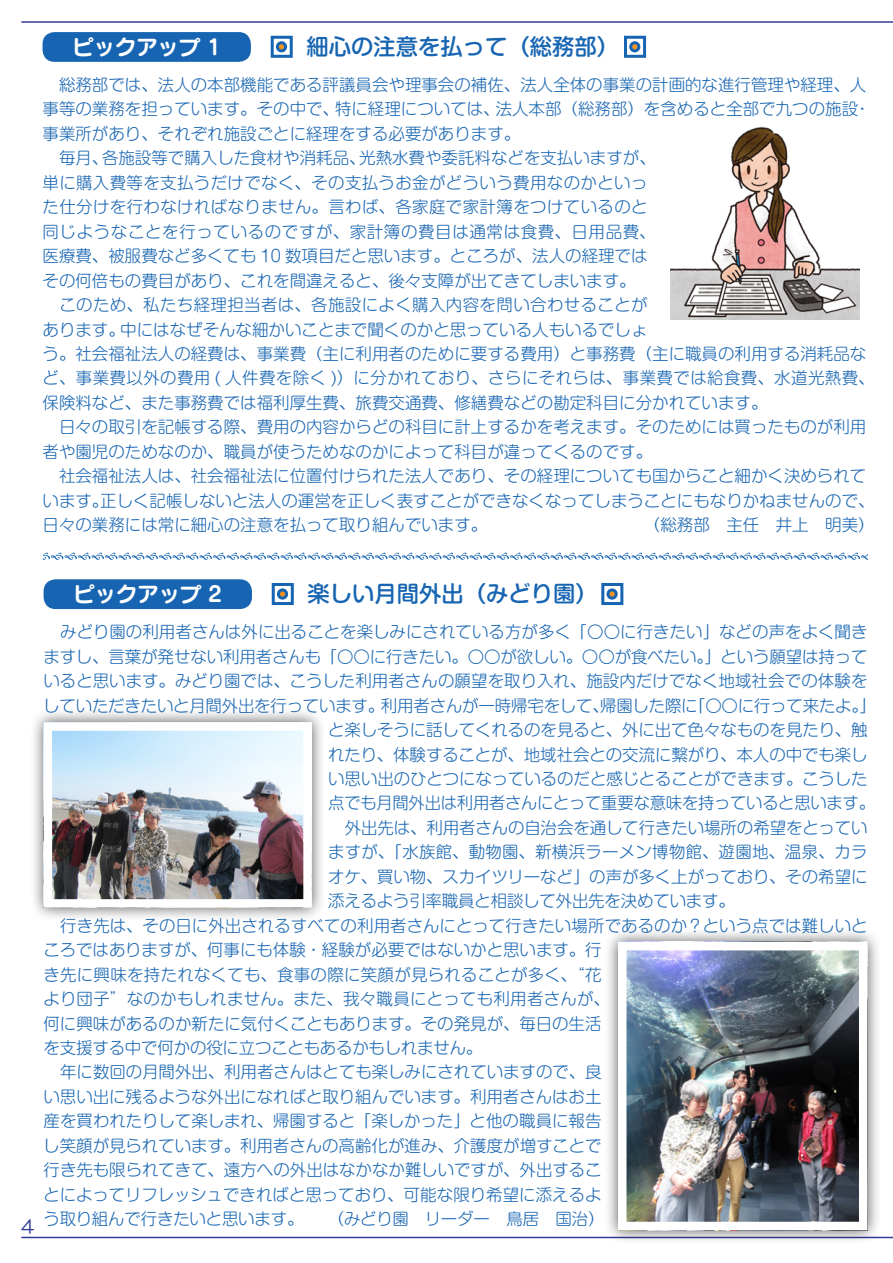
<style>
.page{position:relative;width:893px;height:1263px;background:#fff}
.page>*{position:absolute;margin:0;border:0;box-sizing:border-box;transform-origin:0 0}
.小見出し{font:500 22.35px "Shin M Go Pro";color:#1765b2}
.t1{font:21.3px "Seurat Pro B";color:#fff}
.t2{font:18px "HG Maru Gothic MPRO";color:#303c98}
.本文{font:300 16.5px/24.5px "Shin M Go Pro";color:#1765b2}
.本文-2{font:300 16.5px/24.5px "Shin M Go Pro";letter-spacing:.02em;color:#1765b2}
</style>
<div class="page">
<hr style="left:21px;top:1237px;width:872px;height:1px;background:#303c98">
<hr style="left:21px;top:21px;width:872px;height:2px;background:#303c98">
<div style="left:43px;top:32px;width:208px;height:30px;background:#1765b2;border-radius:12px"></div>
<div style="left:44px;top:579px;width:208px;height:30px;background:#1765b2;border-radius:12px"></div>
<svg style="left:44px;top:553px;width:823px;height:7px"></svg>
<svg style="left:275px;top:42px;width:12px;height:11px"></svg>
<div style="left:271px;top:36px;width:22px;height:22px;border:3px solid #1765b2"></div>
<div style="left:277px;top:43px;width:9px;height:8px;background:#f7931d;border-radius:50%"></div>
<div style="left:276px;top:41px;width:11px;height:11px;border:3px solid #1765b2;border-radius:50%"></div>
<div style="left:272px;top:583px;width:22px;height:22px;border:3px solid #1765b2"></div>
<div style="left:278px;top:590px;width:9px;height:8px;background:#f7931d;border-radius:50%"></div>
<div style="left:277px;top:588px;width:11px;height:12px;border:3px solid #1765b2;border-radius:50%"></div>
<svg style="left:629px;top:41px;width:12px;height:12px"></svg>
<div style="left:624px;top:36px;width:22px;height:22px;border:3px solid #1765b2"></div>
<div style="left:631px;top:43px;width:8px;height:8px;background:#f7931d;border-radius:50%"></div>
<div style="left:629px;top:41px;width:11px;height:11px;border:3px solid #1765b2;border-radius:50%"></div>
<div style="left:601px;top:583px;width:22px;height:22px;border:3px solid #1765b2"></div>
<svg style="left:608px;top:590px;width:8px;height:8px"></svg>
<div style="left:606px;top:588px;width:12px;height:12px;border:3px solid #1765b2;border-radius:50%"></div>
<img style="left:671px;top:127px;width:189px;height:193px">
<div style="left:604px;top:927px;width:278px;height:317px;background:#231f20;opacity:.75"></div>
<img style="left:628px;top:952px;width:229px;height:268px">
<div style="left:618px;top:942px;width:249px;height:288px;border:9px solid #fff"></div>
<div style="left:29px;top:708px;width:297px;height:214px;background:#231f20;opacity:.75"></div>
<img style="left:54px;top:732px;width:248px;height:166px">
<div style="left:44px;top:722px;width:268px;height:186px;border:9px solid #fff"></div>
<p class="t1" style="left:73px;top:32px;width:150px">ピックアップ 1</p>
<p class="小見出し" style="left:307px;top:29px;width:314px">細心の注意を払って（総務部）</p>
<p class="本文" style="left:43px;top:71px;width:829px">　総務部では、法人の本部機能である評議員会や理事会の補佐、法人全体の事業の計画的な進行管理や経理、人事等の業務を担っています。その中で、特に経理については、法人本部（総務部）を含めると全部で九つの施設・事業所があり、それぞれ施設ごとに経理をする必要があります。</p>
<p class="本文-2" style="left:43px;top:144px;width:615px">　毎月、各施設等で購入した食材や消耗品、光熱水費や委託料などを支払いますが、単に購入費等を支払うだけでなく、その支払うお金がどういう費用なのかといった仕分けを行わなければなりません。言わば、各家庭で家計簿をつけているのと同じようなことを行っているのですが、家計簿の費目は通常は食費、日用品費、医療費、被服費など多くても 10 数項目だと思います。ところが、法人の経理ではその何倍もの費目があり、これを間違えると、後々支障が出てきてしまいます。</p>
<p class="本文" style="left:43px;top:291px;width:834px">　このため、私たち経理担当者は、各施設によく購入内容を問い合わせることが<br>あります。中にはなぜそんな細かいことまで聞くのかと思っている人もいるでしょ<br>う。社会福祉法人の経費は、事業費（主に利用者のために要する費用）と事務費（主に職員の利用する消耗品など、事業費以外の費用 ( 人件費を除く )）に分かれており、さらにそれらは、事業費では給食費、水道光熱費、保険料など、また事務費では福利厚生費、旅費交通費、修繕費などの勘定科目に分かれています。</p>
<p class="本文" style="left:43px;top:413px;width:825px">　日々の取引を記帳する際、費用の内容からどの科目に計上するかを考えます。そのためには買ったものが利用者や園児のためなのか、職員が使うためなのかによって科目が違ってくるのです。</p>
<p class="本文" style="left:43px;top:462px;width:834px">　社会福祉法人は、社会福祉法に位置付けられた法人であり、その経理についても国からこと細かく決められています。正しく記帳しないと法人の運営を正しく表すことができなくなってしまうことにもなりかねませんので、日々の業務には常に細心の注意を払って取り組んでいます。</p>
<p class="本文" style="left:644px;top:511px;width:232px">（総務部　主任　井上　明美）</p>
<p class="t2" style="left:21px;top:1217px;width:15px">4</p>
<p class="t1" style="left:74px;top:579px;width:150px">ピックアップ 2</p>
<p class="小見出し" style="left:308px;top:576px;width:292px">楽しい月間外出（みどり園）</p>
<p class="本文" style="left:44px;top:618px;width:825px">　みどり園の利用者さんは外に出ることを楽しみにされている方が多く「〇〇に行きたい」などの声をよく聞き</p>
<p class="本文" style="left:43px;top:642px;width:826px">ますし、言葉が発せない利用者さんも「〇〇に行きたい。〇〇が欲しい。〇〇が食べたい。」という願望は持って</p>
<p class="本文" style="left:43px;top:667px;width:826px">いると思います。みどり園では、こうした利用者さんの願望を取り入れ、施設内だけでなく地域社会での体験を</p>
<p class="本文" style="left:43px;top:691px;width:834px">していただきたいと月間外出を行っています。利用者さんが一時帰宅をして、帰園した際に「〇〇に行って来たよ。」</p>
<p class="本文" style="left:328px;top:716px;width:541px">と楽しそうに話してくれるのを見ると、外に出て色々なものを見たり、触</p>
<p class="本文" style="left:328px;top:740px;width:541px">れたり、体験することが、地域社会との交流に繋がり、本人の中でも楽し</p>
<p class="本文" style="left:328px;top:764px;width:541px">い思い出のひとつになっているのだと感じとることができます。こうした</p>
<p class="本文" style="left:328px;top:789px;width:548px">点でも月間外出は利用者さんにとって重要な意味を持っていると思います。</p>
<p class="本文" style="left:328px;top:813px;width:541px;text-align:justify">　外出先は、利用者さんの自治会を通して行きたい場所の希望をとっていますが、「水族館、動物園、新横浜ラーメン博物館、遊園地、温泉、カラオケ、買い物、スカイツリーなど」の声が多く上がっており、その希望に添えるよう引率職員と相談して外出先を決めています。</p>
<p class="本文" style="left:43px;top:911px;width:826px">　行き先は、その日に外出されるすべての利用者さんにとって行きたい場所であるのか？という点では難しいところではありますが、何事にも体験・経験が必要ではないかと思います。行<br>き先に興味を持たれなくても、食事の際に笑顔が見られることが多く、“花<br>より団子”なのかもしれません。また、我々職員にとっても利用者さんが、<br>何に興味があるのか新たに気付くこともあります。その発見が、毎日の生活<br>を支援する中で何かの役に立つこともあるかもしれません。</p>
<p class="本文" style="left:43px;top:1058px;width:563px">　年に数回の月間外出、利用者さんはとても楽しみにされていますので、良い思い出に残るような外出になればと取り組んでいます。利用者さんはお土産を買われたりして楽しまれ、帰園すると「楽しかった」と他の職員に報告し笑顔が見られています。利用者さんの高齢化が進み、介護度が増すことで行き先も限られてきて、遠方への外出はなかなか難しいですが、外出することによってリフレッシュできればと思っており、可能な限り希望に添えるよう取り組んで行きたいと思います。　　（みどり園　リーダー　鳥居　国治）</p>
</div>
